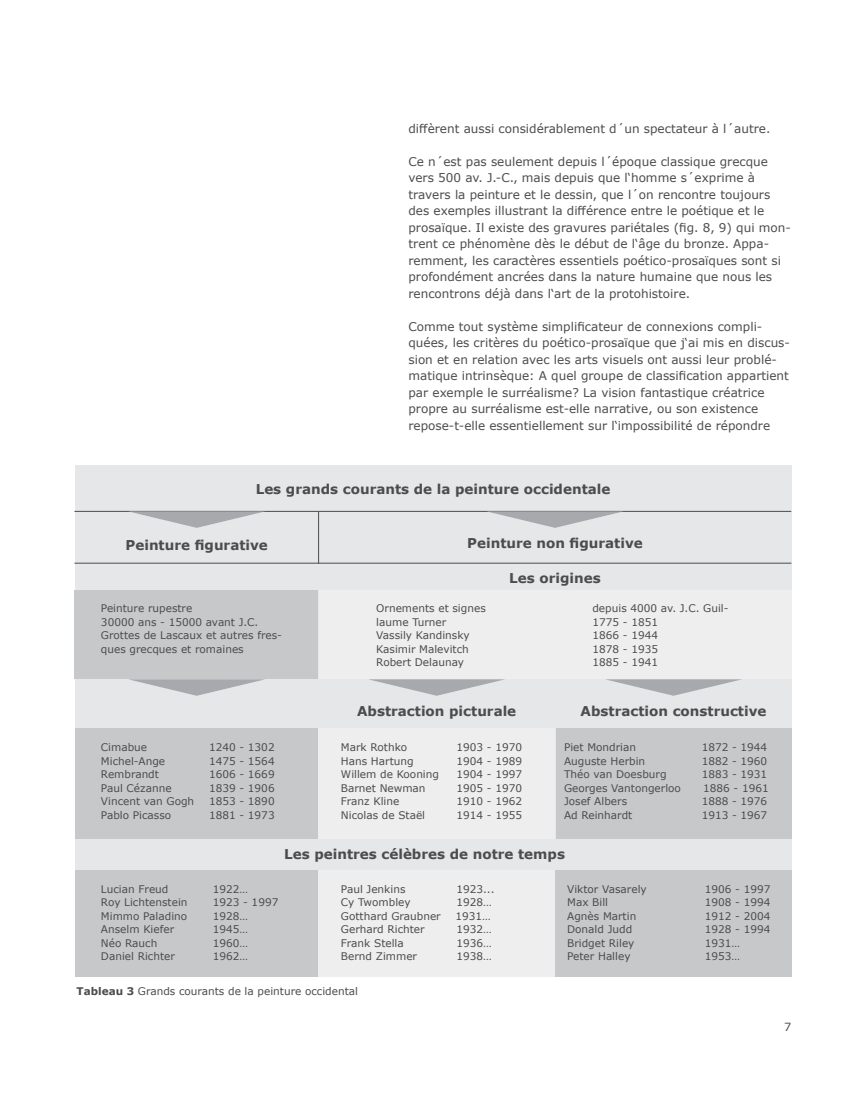
<style>
.page{position:relative;width:851px;height:1106px;background:#fff}
.page>*{position:absolute;margin:0;border:0;box-sizing:border-box;transform-origin:0 0}
.t1{font:700 13.5px "Verdana";color:#4b4c4d}
.t2{font:12px/16.5px "Verdana";color:#4b4c4d}
.t3{font:11.25px "Verdana";color:#4b4c4d}
.t4{font:10.5px/13.5px "Verdana";color:#4b4c4d}
.s1{font-weight:700}
</style>
<div class="page">
<div style="left:75px;top:466px;width:716px;height:507px;background:#e6e7e9"></div>
<div style="left:75px;top:870px;width:243px;height:107px;background:#c7c8ca"></div>
<div style="left:555px;top:870px;width:236px;height:107px;background:#c7c8ca"></div>
<div style="left:318px;top:870px;width:236px;height:107px;background:#eeeeef"></div>
<div style="left:556px;top:728px;width:235px;height:111px;background:#c7c8ca"></div>
<hr style="left:74px;top:511px;width:717px;height:1px;background:#4b4c4d">
<hr style="left:74px;top:563px;width:717px;height:1px;background:#4b4c4d">
<svg style="left:128px;top:511px;width:137px;height:17px"></svg>
<svg style="left:486px;top:511px;width:137px;height:17px"></svg>
<svg style="left:129px;top:679px;width:136px;height:16px"></svg>
<svg style="left:369px;top:679px;width:136px;height:16px"></svg>
<svg style="left:606px;top:679px;width:136px;height:16px"></svg>
<hr style="left:318px;top:511px;width:1px;height:52px;background:#4b4c4d">
<div style="left:75px;top:728px;width:243px;height:111px;background:#c7c8ca"></div>
<div style="left:318px;top:728px;width:236px;height:111px;background:#eeeeef"></div>
<div style="left:75px;top:590px;width:243px;height:88px;background:#c7c8ca"></div>
<div style="left:318px;top:590px;width:473px;height:88px;background:#eeeeef"></div>
<p class="t2" style="left:408px;top:120px;width:363px">diffèrent aussi considérablement d´un spectateur à l´autre.</p>
<p class="t2" style="left:408px;top:153px;width:384px">Ce n´est pas seulement depuis l´époque classique grecque vers 500 av. J.-C., mais depuis que l‘homme s´exprime à travers la peinture et le dessin, que l´on rencontre toujours des exemples illustrant la différence entre le poétique et le prosaïque. Il existe des gravures pariétales (fig. 8, 9) qui mon&shy;trent ce phénomène dès le début de l‘âge du bronze. Appa&shy;remment, les caractères essentiels poético-prosaïques sont si profondément ancrées dans la nature humaine que nous les rencontrons déjà dans l‘art de la protohistoire.</p>
<p class="t2" style="left:408px;top:318px;width:383px">Comme tout système simplificateur de connexions compli&shy;quées, les critères du poético-prosaïque que j‘ai mis en discus&shy;sion et en relation avec les arts visuels ont aussi leur problé&shy;matique intrinsèque: A quel groupe de classification appartient par exemple le surréalisme? La vision fantastique créatrice propre au surréalisme est-elle narrative, ou son existence repose-t-elle essentiellement sur l‘impossibilité de répondre</p>
<p class="t1" style="left:256px;top:480px;width:356px">Les grands courants de la peinture occidentale</p>
<p class="t1" style="left:125px;top:536px;width:144px">Peinture figurative</p>
<p class="t1" style="left:467px;top:533px;width:177px">Peinture non figurative</p>
<p class="t4" style="left:101px;top:601px;width:93px">Peinture rupestre</p>
<p class="t4" style="left:101px;top:615px;width:159px">30000 ans - 15000 avant J.C.</p>
<p class="t4" style="left:101px;top:628px;width:182px">Grottes de Lascaux et autres fres&shy;ques grecques et romaines</p>
<p class="t4" style="left:101px;top:740px;width:48px">Cimabue</p>
<p class="t4" style="left:209px;top:740px;width:67px">1240 - 1302</p>
<p class="t4" style="left:101px;top:754px;width:66px">Michel-Ange</p>
<p class="t4" style="left:209px;top:754px;width:67px">1475 - 1564</p>
<p class="t4" style="left:101px;top:767px;width:59px">Rembrandt</p>
<p class="t4" style="left:209px;top:767px;width:67px">1606 - 1669</p>
<p class="t4" style="left:101px;top:781px;width:72px">Paul Cézanne</p>
<p class="t4" style="left:209px;top:781px;width:67px">1839 - 1906</p>
<p class="t4" style="left:101px;top:794px;width:95px">Vincent van Gogh</p>
<p class="t4" style="left:209px;top:794px;width:67px">1853 - 1890</p>
<p class="t4" style="left:101px;top:808px;width:72px">Pablo Picasso</p>
<p class="t4" style="left:209px;top:808px;width:67px">1881 - 1973</p>
<p class="t1" style="left:509px;top:568px;width:93px">Les origines</p>
<p class="t4" style="left:376px;top:601px;width:111px">Ornements et signes</p>
<p class="t4" style="left:592px;top:601px;width:138px">depuis 4000 av. J.C. Guil-</p>
<p class="t4" style="left:376px;top:615px;width:71px">laume Turner</p>
<p class="t4" style="left:592px;top:615px;width:67px">1775 - 1851</p>
<p class="t4" style="left:376px;top:628px;width:95px">Vassily Kandinsky</p>
<p class="t4" style="left:592px;top:628px;width:67px">1866 - 1944</p>
<p class="t4" style="left:376px;top:642px;width:94px">Kasimir Malevitch</p>
<p class="t4" style="left:592px;top:642px;width:67px">1878 - 1935</p>
<p class="t4" style="left:376px;top:655px;width:89px">Robert Delaunay</p>
<p class="t4" style="left:592px;top:655px;width:67px">1885 - 1941</p>
<p class="t1" style="left:357px;top:701px;width:161px">Abstraction picturale</p>
<p class="t1" style="left:580px;top:701px;width:187px">Abstraction constructive</p>
<p class="t4" style="left:341px;top:740px;width:68px">Mark Rothko</p>
<p class="t4" style="left:456px;top:740px;width:67px">1903 - 1970</p>
<p class="t4" style="left:341px;top:754px;width:74px">Hans Hartung</p>
<p class="t4" style="left:456px;top:754px;width:67px">1904 - 1989</p>
<p class="t4" style="left:341px;top:767px;width:100px">Willem de Kooning</p>
<p class="t4" style="left:456px;top:767px;width:67px">1904 - 1997</p>
<p class="t4" style="left:341px;top:781px;width:86px">Barnet Newman</p>
<p class="t4" style="left:456px;top:781px;width:67px">1905 - 1970</p>
<p class="t4" style="left:341px;top:794px;width:60px">Franz Kline</p>
<p class="t4" style="left:456px;top:794px;width:67px">1910 - 1962</p>
<p class="t4" style="left:341px;top:808px;width:86px">Nicolas de Staël</p>
<p class="t4" style="left:456px;top:808px;width:67px">1914 - 1955</p>
<p class="t4" style="left:564px;top:740px;width:74px">Piet Mondrian</p>
<p class="t4" style="left:701px;top:740px;width:67px">1872 - 1944</p>
<p class="t4" style="left:564px;top:754px;width:83px">Auguste Herbin</p>
<p class="t4" style="left:701px;top:754px;width:67px">1882 - 1960</p>
<p class="t4" style="left:564px;top:767px;width:104px">Théo van Doesburg</p>
<p class="t4" style="left:701px;top:767px;width:67px">1883 - 1931</p>
<p class="t4" style="left:564px;top:781px;width:118px">Georges Vantongerloo</p>
<p class="t4" style="left:703px;top:781px;width:67px">1886 - 1961</p>
<p class="t4" style="left:564px;top:794px;width:65px">Josef Albers</p>
<p class="t4" style="left:701px;top:794px;width:67px">1888 - 1976</p>
<p class="t4" style="left:564px;top:808px;width:70px">Ad Reinhardt</p>
<p class="t4" style="left:701px;top:808px;width:67px">1913 - 1967</p>
<p class="t1" style="left:284px;top:844px;width:282px">Les peintres célèbres de notre temps</p>
<p class="t4" style="left:101px;top:882px;width:69px">Lucian Freud</p>
<p class="t4" style="left:213px;top:882px;width:37px">1922…</p>
<p class="t4" style="left:101px;top:895px;width:88px">Roy Lichtenstein</p>
<p class="t4" style="left:213px;top:895px;width:67px">1923 - 1997</p>
<p class="t4" style="left:101px;top:909px;width:88px">Mimmo Paladino</p>
<p class="t4" style="left:213px;top:909px;width:37px">1928…</p>
<p class="t4" style="left:101px;top:922px;width:75px">Anselm Kiefer</p>
<p class="t4" style="left:213px;top:922px;width:37px">1945…</p>
<p class="t4" style="left:101px;top:936px;width:58px">Néo Rauch</p>
<p class="t4" style="left:213px;top:936px;width:37px">1960…</p>
<p class="t4" style="left:101px;top:949px;width:75px">Daniel Richter</p>
<p class="t4" style="left:213px;top:949px;width:37px">1962…</p>
<p class="t4" style="left:341px;top:882px;width:66px">Paul Jenkins</p>
<p class="t4" style="left:456px;top:882px;width:40px">1923...</p>
<p class="t4" style="left:341px;top:895px;width:71px">Cy Twombley</p>
<p class="t4" style="left:456px;top:895px;width:37px">1928…</p>
<p class="t4" style="left:341px;top:909px;width:101px">Gotthard Graubner</p>
<p class="t4" style="left:455px;top:909px;width:37px">1931…</p>
<p class="t4" style="left:341px;top:922px;width:85px">Gerhard Richter</p>
<p class="t4" style="left:456px;top:922px;width:37px">1932…</p>
<p class="t4" style="left:341px;top:936px;width:64px">Frank Stella</p>
<p class="t4" style="left:456px;top:936px;width:37px">1936…</p>
<p class="t4" style="left:341px;top:949px;width:78px">Bernd Zimmer</p>
<p class="t4" style="left:456px;top:949px;width:37px">1938…</p>
<p class="t4" style="left:77px;top:984px;width:283px"><span class="s1">Tableau 3</span> Grands courants de la peinture occidental</p>
<p class="t4" style="left:567px;top:882px;width:81px">Viktor Vasarely</p>
<p class="t4" style="left:704px;top:882px;width:67px">1906 - 1997</p>
<p class="t4" style="left:567px;top:895px;width:42px">Max Bill</p>
<p class="t4" style="left:704px;top:895px;width:67px">1908 - 1994</p>
<p class="t4" style="left:567px;top:909px;width:71px">Agnès Martin</p>
<p class="t4" style="left:704px;top:909px;width:67px">1912 - 2004</p>
<p class="t4" style="left:567px;top:922px;width:67px">Donald Judd</p>
<p class="t4" style="left:704px;top:922px;width:67px">1928 - 1994</p>
<p class="t4" style="left:567px;top:936px;width:69px">Bridget Riley</p>
<p class="t4" style="left:704px;top:936px;width:37px">1931…</p>
<p class="t4" style="left:567px;top:949px;width:65px">Peter Halley</p>
<p class="t4" style="left:704px;top:949px;width:37px">1953…</p>
<p class="t3" style="left:784px;top:1018px;width:9px">7</p>
</div>
